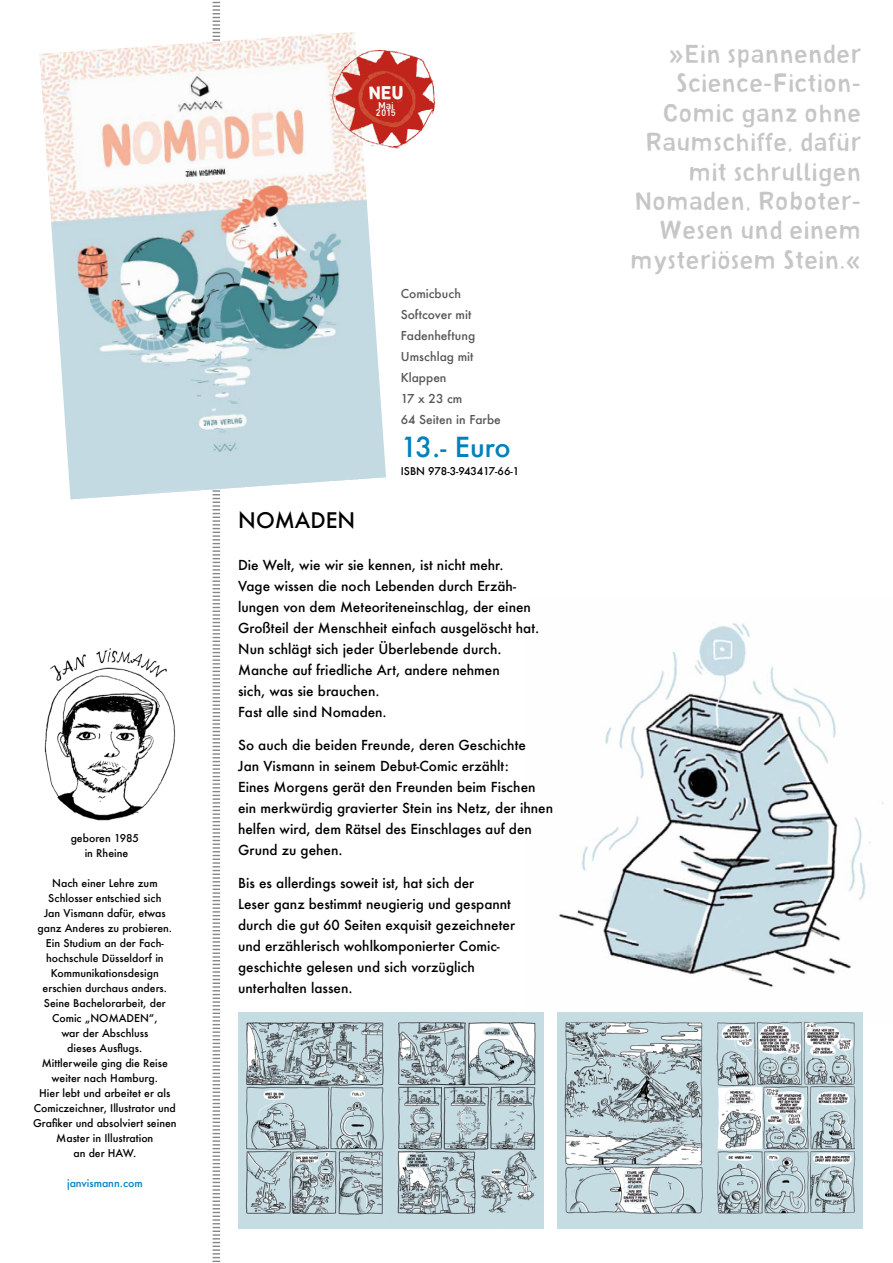
<style>
.page{position:relative;width:893px;height:1263px;background:#fff}
.page>*{position:absolute;margin:0;border:0;box-sizing:border-box;transform-origin:0 0}
.t1{font:27px/29.4px "Charlottine Mince";color:#c6c6c6;text-align:right}
.t2{font:500 27px "Futura";letter-spacing:-.005em;color:#0080bc}
.t3{font:500 21px "Futura";color:#000}
.t4{font:18.6px "Charlottine Grosse";color:#fbfbf7}
.t5{font:500 13.5px/21px "Futura";color:#000}
.t6{font:500 12px/21px "Futura";color:#575756}
.t7{font:500 10.5px/15px "Futura";color:#000;text-align:center}
.t8{font:500 10.5px "Futura";color:#0080bc}
.t9{font:10.5px/7.4px "Charlottine Mince";color:#fbfbf7}
.s1{font-family:"Futura";font-weight:500}
</style>
<div class="page">
<svg style="left:212px;top:1px;width:9px;height:1261px"></svg>
<img style="left:557px;top:622px;width:327px;height:391px">
<img style="left:44px;top:648px;width:132px;height:173px">
<img style="left:39px;top:32px;width:347px;height:467px">
<img style="left:238px;top:1012px;width:306px;height:216px">
<img style="left:557px;top:1013px;width:306px;height:216px">
<img style="left:325px;top:45px;width:111px;height:107px">
<h3 class="t4" style="left:368px;top:82px;width:37px">NEU</h3>
<p class="t9" style="left:375px;top:102px;width:22px">Mai<br>2015</p>
<p class="t7" style="left:71px;top:831px;width:70px">geboren 1985 in Rheine</p>
<p class="t7" style="left:33px;top:876px;width:145px">Nach einer Lehre zum<br>Schlosser entschied sich<br>Jan Vismann dafür, etwas ganz Anderes zu probieren.<br>Ein Studium an der Fach&shy;hochschule Düsseldorf in<br>Kommunikationsdesign erschien durchaus anders.<br>Seine Bachelorarbeit, der<br>Comic „NOMADEN“,<br>war der Abschluss<br>dieses Ausflugs.<br>Mittlerweile ging die Reise weiter nach Hamburg.<br>Hier lebt und arbeitet er als<br>Comiczeichner, Illustrator und<br>Grafiker und absolviert seinen<br>Master in Illustration<br>an der HAW.</p>
<p class="t8" style="left:67px;top:1176px;width:77px">janvismann.com</p>
<p class="t6" style="left:401px;top:283px;width:102px">Comicbuch<br>Softcover mit<br>Fadenheftung<br>Umschlag mit<br>Klappen<br>17 x 23 cm<br>64 Seiten in Farbe</p>
<h1 class="t2" style="left:401px;top:429px;width:112px">13.- Euro</h1>
<p class="t7" style="left:401px;top:464px;width:120px">ISBN 978-3-943417-66-1</p>
<h2 class="t3" style="left:238px;top:506px;width:119px">NOMADEN</h2>
<p class="t5" style="left:238px;top:554px;width:303px">Die Welt, wie wir sie kennen, ist nicht mehr.<br>Vage wissen die noch Lebenden durch Erzäh&shy;lungen von dem Meteoriteneinschlag, der einen Großteil der Menschheit einfach ausgelöscht hat.<br>Nun schlägt sich jeder Überlebende durch.<br>Manche auf friedliche Art, andere nehmen<br>sich, was sie brauchen.<br>Fast alle sind Nomaden.</p>
<p class="t5" style="left:238px;top:734px;width:316px">So auch die beiden Freunde, deren Geschichte<br>Jan Vismann in seinem Debut-Comic erzählt:<br>Eines Morgens gerät den Freunden beim Fischen ein merkwürdig gravierter Stein ins Netz, der ihnen helfen wird, dem Rätsel des Einschlages auf den Grund zu gehen.</p>
<p class="t5" style="left:238px;top:872px;width:278px">Bis es allerdings soweit ist, hat sich der<br>Leser ganz bestimmt neugierig und gespannt durch die gut 60 Seiten exquisit gezeichneter und erzählerisch wohlkomponierter Comic&shy;geschichte gelesen und sich vorzüglich unterhalten lassen.</p>
<h1 class="t1" style="left:630px;top:39px;width:233px"><span class="s1">»</span>Ein spannender<br>Science-Fiction-<br>Comic ganz ohne<br>Raumschiffe, dafür mit schrulligen<br>Nomaden, Roboter-<br>Wesen und einem mysteriösem Stein.<span class="s1">«</span></h1>
</div>
